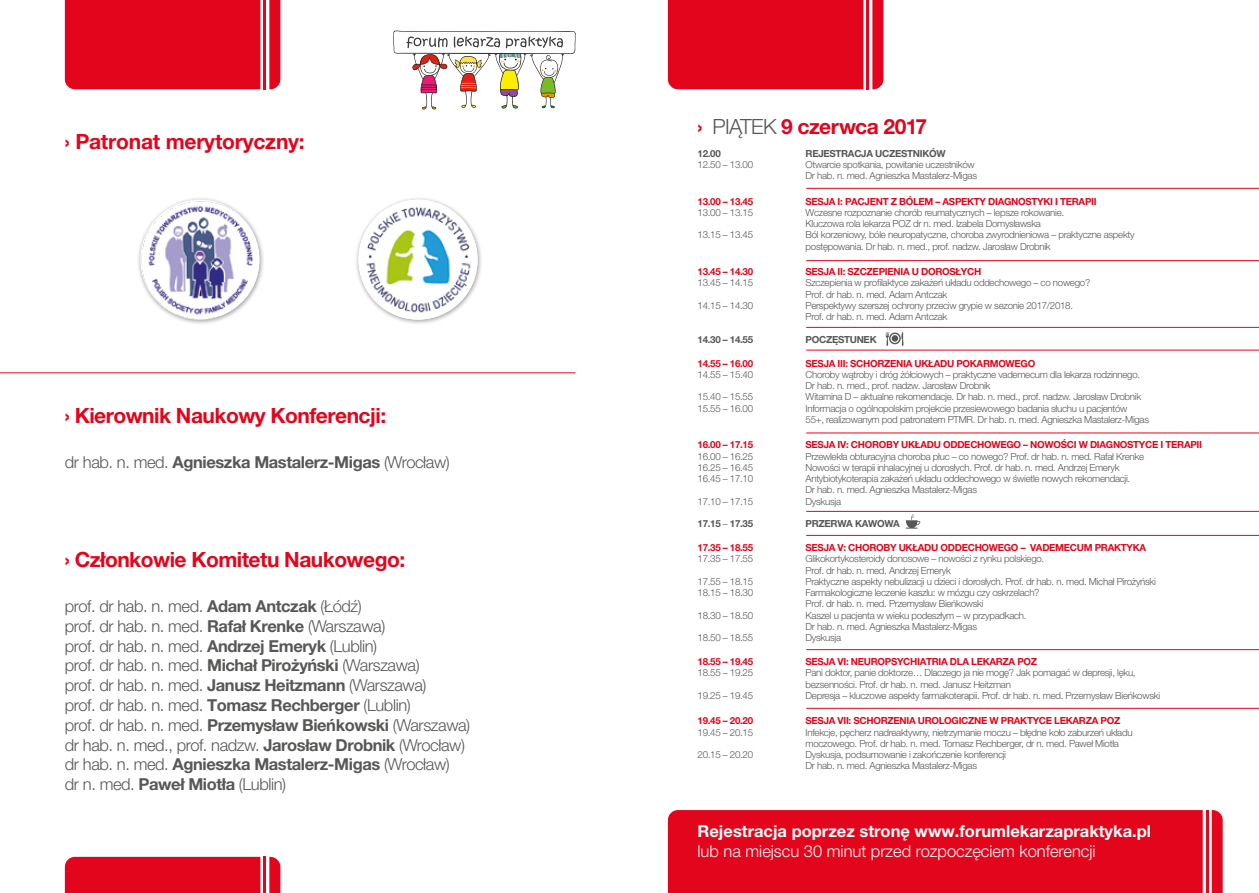
<style>
.page{position:relative;width:1259px;height:893px;background:#fff}
.page>*{position:absolute;margin:0;border:0;box-sizing:border-box;transform-origin:0 0}
.t1{font:700 21px "Helvetica Neue LT Pro";letter-spacing:-.025em;color:#e3051b}
.t2{font:300 16.5px/19.8px "Helvetica Neue LT Pro";letter-spacing:-.025em;color:#575756}
.t3{font:700 16.5px "Helvetica Neue LT Pro";color:#fff}
.t4{font:300 16.5px "Helvetica Neue LT Pro";color:#fff}
.t5{font:700 16.5px "Helvetica Neue LT Pro";letter-spacing:-.025em;color:#575756}
.t6{font:300 9.75px/11.2px "Helvetica Neue LT Pro";letter-spacing:-.03em;color:#575756}
.t7{font:700 9.75px "Helvetica Neue LT Pro";letter-spacing:-.03em;color:#e3051b}
.t8{font:700 9.75px "Helvetica Neue LT Pro";letter-spacing:-.03em;color:#575756}
.s1{font-weight:300}
.s2{font-weight:700}
.s3{font-weight:300;color:#575756}
</style>
<div class="page">
<div style="left:668px;top:810px;width:534px;height:83px;background:#e3051b"></div>
<svg style="left:1211px;top:810px;width:11px;height:83px"></svg>
<hr style="left:1206px;top:810px;width:2px;height:83px;background:#e3051b">
<div style="left:65px;top:857px;width:195px;height:36px;background:#e3051b"></div>
<svg style="left:269px;top:857px;width:11px;height:36px"></svg>
<hr style="left:264px;top:857px;width:2px;height:36px;background:#e3051b">
<div style="left:65px;top:0;width:195px;height:89px;background:#e3051b"></div>
<svg style="left:269px;top:0;width:11px;height:89px"></svg>
<hr style="left:264px;top:0;width:2px;height:89px;background:#e3051b">
<div style="left:668px;top:0;width:195px;height:89px;background:#e3051b"></div>
<svg style="left:872px;top:0;width:11px;height:89px"></svg>
<hr style="left:866px;top:0;width:3px;height:89px;background:#e3051b">
<hr style="left:0;top:372px;width:575px;height:1px;background:#e3051b">
<div style="left:137px;top:196px;width:128px;height:129px;background:#000;opacity:.36"></div>
<img style="left:140px;top:200px;width:119px;height:120px;border-radius:60px">
<div style="left:355px;top:196px;width:128px;height:129px;background:#000;opacity:.36"></div>
<img style="left:358px;top:200px;width:119px;height:120px;border-radius:60px">
<svg style="left:393px;top:30px;width:183px;height:80px"></svg>
<svg style="left:905px;top:514px;width:15px;height:15px"></svg>
<svg style="left:885px;top:332px;width:18px;height:14px"></svg>
<hr style="left:806px;top:188px;width:453px;height:1px;background:#e3051b">
<hr style="left:806px;top:260px;width:453px;height:1px;background:#e3051b">
<hr style="left:806px;top:433px;width:453px;height:1px;background:#e3051b">
<hr style="left:806px;top:511px;width:453px;height:1px;background:#e3051b">
<hr style="left:806px;top:535px;width:453px;height:1px;background:#e3051b">
<hr style="left:806px;top:327px;width:453px;height:1px;background:#e3051b">
<hr style="left:806px;top:350px;width:453px;height:1px;background:#e3051b">
<hr style="left:806px;top:649px;width:453px;height:1px;background:#e3051b">
<hr style="left:806px;top:708px;width:453px;height:1px;background:#e3051b">
<h1 class="t1" style="left:65px;top:128px;width:241px">› Patronat merytoryczny:</h1>
<h1 class="t1" style="left:65px;top:403px;width:323px">› Kierownik Naukowy Konferencji:</h1>
<h2 class="t5" style="left:65px;top:452px;width:386px"><span class="s1">dr hab. n. med.</span> Agnieszka Mastalerz-Migas <span class="s1">(Wrocław)</span></h2>
<h1 class="t1" style="left:65px;top:546px;width:342px">› Członkowie Komitetu Naukowego:</h1>
<p class="t2" style="left:65px;top:596px;width:407px">prof. dr hab. n. med. <span class="s2">Adam Antczak</span> (Łódź)<br>prof. dr hab. n. med. <span class="s2">Rafał Krenke</span> (Warszawa)<br>prof. dr hab. n. med. <span class="s2">Andrzej Emeryk</span> (Lublin)<br>prof. dr hab. n. med. <span class="s2">Michał Pirożyński</span> (Warszawa)<br>prof. dr hab. n. med. <span class="s2">Janusz Heitzmann</span> (Warszawa)<br>prof. dr hab. n. med. <span class="s2">Tomasz Rechberger</span> (Lublin)<br>prof. dr hab. n. med. <span class="s2">Przemysław Bieńkowski</span> (Warszawa) dr hab. n. med., prof. nadzw. <span class="s2">Jarosław Drobnik</span> (Wrocław) dr hab. n. med. <span class="s2">Agnieszka Mastalerz-Migas</span> (Wrocław)<br>dr n. med. <span class="s2">Paweł Miotła</span> (Lublin)</p>
<h1 class="t1" style="left:697px;top:114px;width:231px">› <span class="s3">PIĄTEK</span> 9 czerwca 2017</h1>
<p class="t8" style="left:697px;top:147px;width:25px">12.00</p>
<p class="t8" style="left:805px;top:147px;width:142px">REJESTRACJA UCZESTNIKÓW</p>
<p class="t6" style="left:697px;top:159px;width:57px">12.50 – 13.00</p>
<p class="t6" style="left:805px;top:159px;width:173px">Otwarcie spotkania, powitanie uczestników<br>Dr hab. n. med. Agnieszka Mastalerz-Migas</p>
<p class="t7" style="left:697px;top:195px;width:57px">13.00 – 13.45</p>
<p class="t7" style="left:805px;top:195px;width:293px">SESJA I: PACJENT Z BÓLEM – ASPEKTY DIAGNOSTYKI I TERAPII</p>
<p class="t6" style="left:697px;top:207px;width:57px">13.00 – 13.15</p>
<p class="t6" style="left:805px;top:207px;width:260px">Wczesne rozpoznanie chorób reumatycznych – lepsze rokowanie.<br>Kluczowa rola lekarza POZ dr n. med. Izabela Domysławska</p>
<p class="t6" style="left:697px;top:229px;width:57px">13.15 – 13.45</p>
<p class="t6" style="left:805px;top:229px;width:331px">Ból korzeniowy, bóle neuropatyczne, choroba zwyrodnieniowa – praktyczne aspekty postępowania. Dr hab. n. med., prof. nadzw. Jarosław Drobnik</p>
<p class="t7" style="left:697px;top:266px;width:57px">13.45 – 14.30</p>
<p class="t7" style="left:805px;top:266px;width:177px">SESJA II: SZCZEPIENIA U DOROSŁYCH</p>
<p class="t6" style="left:697px;top:277px;width:57px">13.45 – 14.15</p>
<p class="t6" style="left:805px;top:277px;width:286px">Szczepienia w profilaktyce zakażeń układu oddechowego – co nowego?<br>Prof. dr hab. n. med. Adam Antczak</p>
<p class="t6" style="left:697px;top:300px;width:57px">14.15 – 14.30</p>
<p class="t6" style="left:805px;top:300px;width:269px">Perspektywy szerszej ochrony przeciw grypie w sezonie 2017/2018.<br>Prof. dr hab. n. med. Adam Antczak</p>
<p class="t8" style="left:697px;top:333px;width:57px">14.30 – 14.55</p>
<p class="t8" style="left:805px;top:333px;width:73px">POCZĘSTUNEK</p>
<p class="t7" style="left:697px;top:357px;width:57px">14.55 – 16.00</p>
<p class="t7" style="left:805px;top:357px;width:231px">SESJA III: SCHORZENIA UKŁADU POKARMOWEGO</p>
<p class="t6" style="left:697px;top:369px;width:57px">14.55 – 15.40</p>
<p class="t6" style="left:805px;top:369px;width:336px">Choroby wątroby i dróg żółciowych – praktyczne vademecum dla lekarza rodzinnego.<br>Dr hab. n. med., prof. nadzw. Jarosław Drobnik</p>
<p class="t6" style="left:697px;top:391px;width:57px">15.40 – 15.55</p>
<p class="t6" style="left:805px;top:391px;width:337px">Witamina D – aktualne rekomendacje. Dr hab. n. med., prof. nadzw. Jarosław Drobnik</p>
<p class="t6" style="left:697px;top:402px;width:57px">15.55 – 16.00</p>
<p class="t6" style="left:805px;top:402px;width:345px">Informacja o ogólnopolskim projekcie przesiewowego badania słuchu u pacjentów<br>55+, realizowanym pod patronatem PTMR. Dr hab. n. med. Agnieszka Mastalerz-Migas</p>
<p class="t7" style="left:697px;top:439px;width:57px">16.00 – 17.15</p>
<p class="t7" style="left:805px;top:439px;width:398px">SESJA IV: CHOROBY UKŁADU ODDECHOWEGO – NOWOŚCI W DIAGNOSTYCE I TERAPII</p>
<p class="t6" style="left:697px;top:450px;width:57px">16.00 – 16.25</p>
<p class="t6" style="left:805px;top:450px;width:340px">Przewlekła obturacyjna choroba płuc – co nowego? Prof. dr hab. n. med. Rafał Krenke</p>
<p class="t6" style="left:697px;top:462px;width:57px">16.25 – 16.45</p>
<p class="t6" style="left:805px;top:462px;width:315px">Nowości w terapii inhalacyjnej u dorosłych. Prof. dr hab. n. med. Andrzej Emeryk</p>
<p class="t6" style="left:697px;top:473px;width:57px">16.45 – 17.10</p>
<p class="t6" style="left:805px;top:473px;width:326px">Antybiotykoterapia zakażeń układu oddechowego w świetle nowych rekomendacji.<br>Dr hab. n. med. Agnieszka Mastalerz-Migas</p>
<p class="t6" style="left:697px;top:495px;width:57px">17.10 – 17.15</p>
<p class="t6" style="left:805px;top:495px;width:37px">Dyskusja</p>
<p class="t8" style="left:697px;top:518px;width:57px">17.15 <span class="s1">–</span> 17.35</p>
<p class="t8" style="left:805px;top:518px;width:96px">PRZERWA KAWOWA</p>
<p class="t7" style="left:697px;top:542px;width:57px">17.35 – 18.55</p>
<p class="t7" style="left:805px;top:542px;width:342px">SESJA V: CHOROBY UKŁADU ODDECHOWEGO – VADEMECUM PRAKTYKA</p>
<p class="t6" style="left:697px;top:553px;width:57px">17.35 – 17.55</p>
<p class="t6" style="left:805px;top:553px;width:240px">Glikokortykosteroidy donosowe – nowości z rynku polskiego.<br>Prof. dr hab. n. med. Andrzej Emeryk</p>
<p class="t6" style="left:697px;top:576px;width:57px">17.55 – 18.15</p>
<p class="t6" style="left:805px;top:576px;width:352px">Praktyczne aspekty nebulizacji u dzieci i dorosłych. Prof. dr hab. n. med. Michał Pirożyński</p>
<p class="t6" style="left:697px;top:587px;width:57px">18.15 – 18.30</p>
<p class="t6" style="left:805px;top:587px;width:235px">Farmakologiczne leczenie kaszlu: w mózgu czy oskrzelach?<br>Prof. dr hab. n. med. Przemysław Bieńkowski</p>
<p class="t6" style="left:697px;top:609px;width:57px">18.30 – 18.50</p>
<p class="t6" style="left:805px;top:609px;width:222px">Kaszel u pacjenta w wieku podeszłym – w przypadkach.<br>Dr hab. n. med. Agnieszka Mastalerz-Migas</p>
<p class="t6" style="left:697px;top:632px;width:57px">18.50 – 18.55</p>
<p class="t6" style="left:805px;top:632px;width:37px">Dyskusja</p>
<p class="t7" style="left:697px;top:656px;width:57px">18.55 – 19.45</p>
<p class="t7" style="left:805px;top:656px;width:233px">SESJA VI: NEUROPSYCHIATRIA DLA LEKARZA POZ</p>
<p class="t6" style="left:697px;top:667px;width:57px">18.55 – 19.25</p>
<p class="t6" style="left:805px;top:667px;width:332px">Pani doktor, panie doktorze… Dlaczego ja nie mogę? Jak pomagać w depresji, lęku, bezsenności. Prof. dr hab. n. med. Janusz Heitzman</p>
<p class="t6" style="left:697px;top:690px;width:57px">19.25 – 19.45</p>
<p class="t6" style="left:805px;top:690px;width:356px">Depresja – kluczowe aspekty farmakoterapii. Prof. dr hab. n. med. Przemysław Bieńkowski</p>
<p class="t7" style="left:697px;top:715px;width:57px">19.45 – 20.20</p>
<p class="t7" style="left:805px;top:715px;width:316px">SESJA VII: SCHORZENIA UROLOGICZNE W PRAKTYCE LEKARZA POZ</p>
<p class="t6" style="left:697px;top:726px;width:57px">19.45 – 20.15</p>
<p class="t6" style="left:805px;top:726px;width:328px">Infekcje, pęcherz nadreaktywny, nietrzymanie moczu – błędne koło zaburzeń układu moczowego. Prof. dr hab. n. med. Tomasz Rechberger, dr n. med. Paweł Miotła</p>
<p class="t6" style="left:697px;top:749px;width:57px">20.15 – 20.20</p>
<p class="t6" style="left:805px;top:749px;width:202px">Dyskusja, podsumowanie i zakończenie konferencji<br>Dr hab. n. med. Agnieszka Mastalerz-Migas</p>
<h2 class="t3" style="left:697px;top:821px;width:455px">Rejestracja poprzez stronę www.forumlekarzapraktyka.pl</h2>
<h2 class="t4" style="left:697px;top:841px;width:399px">lub na miejscu 30 minut przed rozpoczęciem konferencji</h2>
</div>
